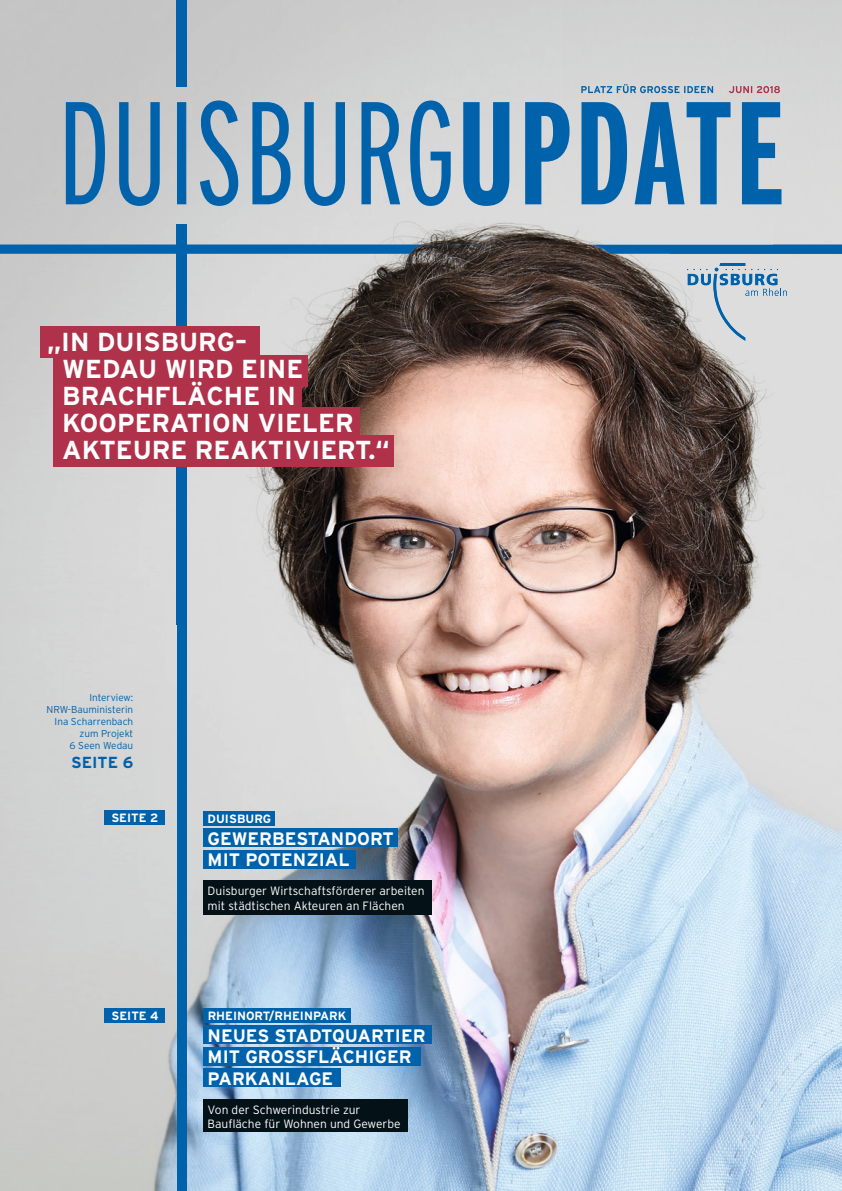
<style>
.page{position:relative;width:842px;height:1191px;background:#fff}
.page>*{position:absolute;margin:0;border:0;box-sizing:border-box;transform-origin:0 0}
.t1{font:700 26px/27.2px "Interstate";color:#fff}
.t2{font:700 18px/21.6px "Interstate";color:#fff}
.t3{font:700 16px "Interstate";color:#0062ab}
.t4{font:300 12px/14.4px "Interstate";color:#fff}
.t5{font:700 12px "Interstate";color:#fff}
.t6{font:300 10px/12px "Interstate";color:#0062ab;text-align:right}
</style>
<div class="page">
<img style="left:0;top:254px;width:842px;height:937px">
<div style="left:177px;top:224px;width:9px;height:967px;background:#0062ab"></div>
<svg style="left:0;top:245px;width:842px;height:9px;background:#125a91"></svg>
<div style="left:104px;top:810px;width:61px;height:15px;background:#0062ab"></div>
<div style="left:204px;top:1007px;width:146px;height:15px;background:#0062ab"></div>
<div style="left:204px;top:1025px;width:228px;height:19px;background:#0062ab"></div>
<div style="left:204px;top:1047px;width:217px;height:18px;background:#0062ab"></div>
<div style="left:204px;top:1068px;width:137px;height:19px;background:#0062ab"></div>
<div style="left:204px;top:880px;width:228px;height:35px;background:#041116"></div>
<div style="left:204px;top:1099px;width:204px;height:33px;background:#041116"></div>
<div style="left:104px;top:1007px;width:61px;height:15px;background:#0062ab"></div>
<img style="left:0;top:0;width:842px;height:105px">
<div style="left:0;top:105px;width:70px;height:140px;background:#c6c6c6"></div>
<img style="left:421px;top:105px;width:70px;height:140px">
<img style="left:70px;top:206px;width:351px;height:39px">
<img style="left:491px;top:206px;width:281px;height:39px">
<img style="left:66px;top:100px;width:385px;height:106px">
<img style="left:463px;top:102px;width:318px;height:104px">
<img style="left:177px;top:0;width:9px;height:86px">
<img style="left:177px;top:224px;width:9px;height:21px">
<svg style="left:687px;top:263px;width:100px;height:78px;background:#bfcbd5"></svg>
<img style="left:581px;top:84px;width:132px;height:9px">
<img style="left:729px;top:86px;width:51px;height:7px">
<div style="left:40px;top:327px;width:219px;height:31px;background:#b0324a"></div>
<div style="left:53px;top:355px;width:255px;height:31px;background:#b0324a"></div>
<div style="left:53px;top:381px;width:248px;height:31px;background:#b0324a"></div>
<div style="left:53px;top:407px;width:306px;height:31px;background:#b0324a"></div>
<div style="left:53px;top:435px;width:340px;height:32px;background:#b0324a"></div>
<div style="left:204px;top:810px;width:71px;height:15px;background:#0062ab"></div>
<div style="left:204px;top:828px;width:194px;height:19px;background:#0062ab"></div>
<div style="left:204px;top:850px;width:152px;height:18px;background:#0062ab"></div>
<h1 class="t1" style="left:62px;top:327px;width:329px;text-indent:-15px">„IN DUISBURG–<br>WEDAU WIRD EINE<br>BRACHFLÄCHE IN<br>KOOPERATION VIELER<br>AKTEURE REAKTIVIERT.“</h1>
<p class="t6" style="left:46px;top:691px;width:88px">Interview:<br>NRW-Bauministerin<br>Ina Scharrenbach zum Projekt<br>6 Seen Wedau</p>
<h3 class="t3" style="left:71px;top:753px;width:64px">SEITE 6</h3>
<p class="t5" style="left:111px;top:811px;width:48px">SEITE 2</p>
<p class="t5" style="left:208px;top:812px;width:65px">DUISBURG</p>
<h2 class="t2" style="left:208px;top:827px;width:188px">GEWERBESTANDORT<br>MIT POTENZIAL</h2>
<p class="t4" style="left:208px;top:883px;width:218px">Duisburger Wirtschaftsförderer arbeiten mit städtischen Akteuren an Flächen</p>
<p class="t5" style="left:112px;top:1009px;width:49px">SEITE 4</p>
<p class="t5" style="left:208px;top:1009px;width:140px">RHEINORT/RHEINPARK</p>
<h2 class="t2" style="left:208px;top:1024px;width:219px">NEUES STADTQUARTIER<br>MIT GROSSFLÄCHIGER<br>PARKANLAGE</h2>
<p class="t4" style="left:208px;top:1102px;width:195px">Von der Schwerindustrie zur<br>Baufläche für Wohnen und Gewerbe</p>
</div>
